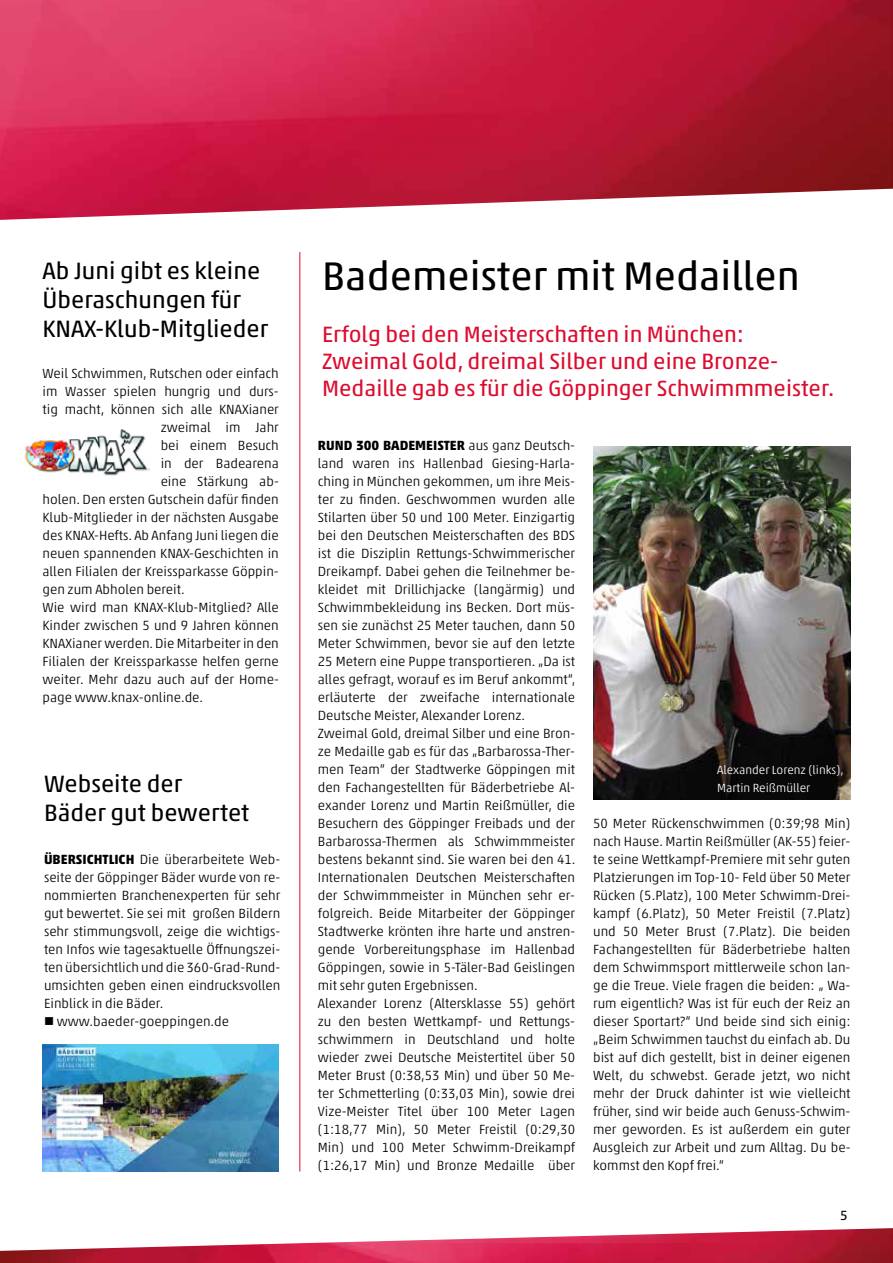
<style>
.page{position:relative;width:893px;height:1263px;background:#fff}
.page>*{position:absolute;margin:0;border:0;box-sizing:border-box;transform-origin:0 0}
.t1{font:40.5px "Akko Std";color:#000}
.t2{font:24px/28.8px "Akko Std";color:#000}
.t3{font:22.5px/27px "Akko Std";color:#dd0b2f}
.t4{font:300 13.5px/18px "Akko Pro";color:#000;text-align:justify}
.t5{font:700 13.5px "Akko Std";color:#000}
.t6{font:13.5px "Akko Std";color:#000}
.t7{font:300 12px/18px "Akko Pro";color:#fff}
.s1{font-family:"Akko Std";font-weight:700}
.s2{font-family:"Akko Pro";font-weight:300}
</style>
<div class="page">
<hr style="left:300px;top:252px;width:1px;height:919px;background:#dd0b2f">
<img style="left:0;top:0;width:893px;height:220px">
<img style="left:0;top:1228px;width:893px;height:35px">
<img style="left:25px;top:429px;width:125px;height:47px">
<img style="left:593px;top:446px;width:257px;height:353px">
<img style="left:43px;top:1044px;width:236px;height:127px">
<h2 class="t2" style="left:43px;top:256px;width:227px">Ab Juni gibt es kleine<br>Überaschungen für<br>KNAX-Klub-Mitglieder</h2>
<p class="t4" style="left:43px;top:364px;width:238px">Weil Schwimmen, Rutschen oder einfach</p>
<p class="t4" style="left:43px;top:382px;width:238px">im Wasser spielen hungrig und durs-</p>
<p class="t4" style="left:43px;top:400px;width:238px">tig macht, können sich alle KNAXianer</p>
<p class="t4" style="left:161px;top:418px;width:120px">zweimal im Jahr</p>
<p class="t4" style="left:161px;top:436px;width:120px">bei einem Besuch</p>
<p class="t4" style="left:161px;top:454px;width:120px">in der Badearena</p>
<p class="t4" style="left:161px;top:472px;width:120px">eine Stärkung ab-</p>
<p class="t4" style="left:43px;top:490px;width:238px">holen. Den ersten Gutschein dafür finden</p>
<p class="t4" style="left:43px;top:508px;width:238px">Klub-Mitglieder in der nächsten Ausgabe</p>
<p class="t4" style="left:43px;top:526px;width:238px">des KNAX-Hefts. Ab Anfang Juni liegen die</p>
<p class="t4" style="left:43px;top:544px;width:238px">neuen spannenden KNAX-Geschichten in</p>
<p class="t4" style="left:43px;top:562px;width:238px">allen Filialen der Kreissparkasse Göppin-</p>
<p class="t4" style="left:43px;top:580px;width:144px">gen zum Abholen bereit.</p>
<p class="t4" style="left:43px;top:598px;width:238px">Wie wird man KNAX-Klub-Mitglied? Alle</p>
<p class="t4" style="left:43px;top:616px;width:238px">Kinder zwischen 5 und 9 Jahren können</p>
<p class="t4" style="left:43px;top:634px;width:238px">KNAXianer werden. Die Mitarbeiter in den</p>
<p class="t4" style="left:43px;top:652px;width:238px">Filialen der Kreissparkasse helfen gerne</p>
<p class="t4" style="left:43px;top:670px;width:238px">weiter. Mehr dazu auch auf der Home-</p>
<p class="t4" style="left:43px;top:688px;width:162px">page www.knax-online.de.</p>
<h2 class="t2" style="left:44px;top:769px;width:207px">Webseite der<br>Bäder gut bewertet</h2>
<p class="t4" style="left:44px;top:850px;width:238px"><span class="s1">ÜBERSICHTLICH</span> Die überarbeitete Web&shy;seite der Göppinger Bäder wurde von re&shy;nommierten Branchenexperten für sehr gut bewertet. Sie sei mit großen Bildern sehr stimmungsvoll, zeige die wichtigs&shy;ten Infos wie tagesaktuelle Öffnungszei&shy;ten übersichtlich und die 360-Grad-Rund&shy;umsichten geben einen eindrucksvollen Einblick in die Bäder.</p>
<p class="t4" style="left:44px;top:1012px;width:187px">■ www.baeder-goeppingen.de</p>
<h1 class="t1" style="left:322px;top:251px;width:479px">Bademeister mit Medaillen</h1>
<h3 class="t3" style="left:322px;top:321px;width:514px">Erfolg bei den Meisterschaften in München:<br>Zweimal Gold, dreimal Silber und eine Bronze-<br>Medaille gab es für die Göppinger Schwimmmeister.</h3>
<p class="t5" style="left:318px;top:437px;width:259px">RUND 300 BADEMEISTER <span class="s2">aus ganz Deutsch-</span></p>
<p class="t4" style="left:318px;top:454px;width:259px;text-align:left">land waren ins Hallenbad Giesing-Harla&shy;ching in München gekommen, um ihre Meis&shy;ter zu finden. Geschwommen wurden alle Stilarten über 50 und 100 Meter. Einzigartig bei den Deutschen Meisterschaften des BDS ist die Disziplin Rettungs-Schwimmerischer Dreikampf. Dabei gehen die Teilnehmer be&shy;kleidet mit Drillichjacke (langärmig) und Schwimmbekleidung ins Becken. Dort müs&shy;sen sie zunächst 25 Meter tauchen, dann 50<br>Meter Schwimmen, bevor sie auf den letzte 25 Metern eine Puppe transportieren. „Da ist alles gefragt, worauf es im Beruf ankommt“, erläuterte der zweifache internationale Deutsche Meister, Alexander Lorenz.<br>Zweimal Gold, dreimal Silber und eine Bron&shy;ze Medaille gab es für das „Barbarossa-Ther&shy;men Team“ der Stadtwerke Göppingen mit den Fachangestellten für Bäderbetriebe Al&shy;exander Lorenz und Martin Reißmüller, die Besuchern des Göppinger Freibads und der Barbarossa-Thermen als Schwimmmeister bestens bekannt sind. Sie waren bei den 41.<br>Internationalen Deutschen Meisterschaften der Schwimmmeister in München sehr er&shy;folgreich. Beide Mitarbeiter der Göppinger Stadtwerke krönten ihre harte und anstren&shy;gende Vorbereitungsphase im Hallenbad Göppingen, sowie in 5-Täler-Bad Geislingen mit sehr guten Ergebnissen.<br>Alexander Lorenz (Altersklasse 55) gehört zu den besten Wettkampf- und Rettungs&shy;schwimmern in Deutschland und holte wieder zwei Deutsche Meistertitel über 50<br>Meter Brust (0:38,53 Min) und über 50 Me&shy;ter Schmetterling (0:33,03 Min), sowie drei Vize-Meister Titel über 100 Meter Lagen (1:18,77 Min), 50 Meter Freistil (0:29,30<br>Min) und 100 Meter Schwimm-Dreikampf (1:26,17 Min) und Bronze Medaille über</p>
<p class="t7" style="left:717px;top:761px;width:128px">Alexander Lorenz (links),<br>Martin Reißmüller</p>
<p class="t4" style="left:593px;top:814px;width:259px">50 Meter Rückenschwimmen (0:39;98 Min) nach Hause. Martin Reißmüller (AK-55) feier&shy;te seine Wettkampf-Premiere mit sehr guten Platzierungen im Top-10- Feld über 50 Meter Rücken (5.Platz), 100 Meter Schwimm-Drei&shy;kampf (6.Platz), 50 Meter Freistil (7.Platz) und 50 Meter Brust (7.Platz). Die beiden Fachangestellten für Bäderbetriebe halten dem Schwimmsport mittlerweile schon lan&shy;ge die Treue. Viele fragen die beiden: „ Wa&shy;rum eigentlich? Was ist für euch der Reiz an dieser Sportart?“ Und beide sind sich einig: „Beim Schwimmen tauchst du einfach ab. Du bist auf dich gestellt, bist in deiner eigenen Welt, du schwebst. Gerade jetzt, wo nicht mehr der Druck dahinter ist wie vielleicht früher, sind wir beide auch Genuss-Schwim&shy;mer geworden. Es ist außerdem ein guter Ausgleich zur Arbeit und zum Alltag. Du be&shy;kommst den Kopf frei.“</p>
<p class="t6" style="left:840px;top:1207px;width:9px">5</p>
</div>
